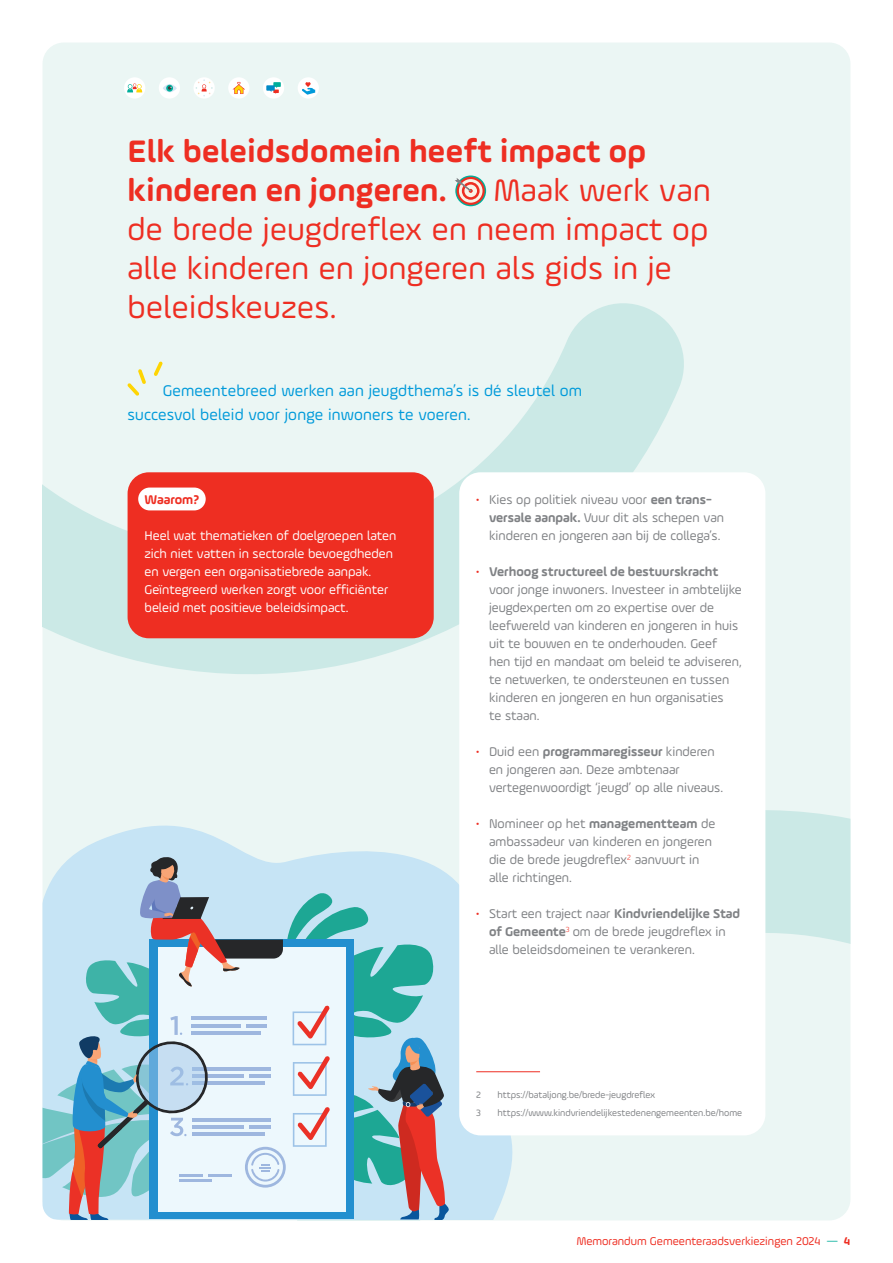
<style>
.page{position:relative;width:893px;height:1263px;background:#fff}
.page>*{position:absolute;margin:0;border:0;box-sizing:border-box;transform-origin:0 0}
.TITEL_1{font:33px/39px "Ample Soft";letter-spacing:.01em;color:#ee2e22}
.TITEL_1-2{font:700 33px/39px "Ample Soft";letter-spacing:.01em;color:#ee2e22}
.inleiding{font:16.5px/24px "Ample Soft";letter-spacing:.01em;color:#009ada}
.t1{font:13.5px/18px "Ample Soft";color:#808285}
.broodtekst_wit{font:13.5px/18px "Ample Soft";color:#fff}
.ondertitel{font:700 13.5px "Ample Soft";color:#ee2e22}
.t2{font:12px "Ample Soft";color:#ee2e22}
.Footnote_text{font:9.75px "Ample Soft";color:#808285}
.s1{font-weight:300;color:#ee2e22}
.s2{font-weight:700}
.s3{color:#00ae9a}
</style>
<div class="page">
<div style="left:43px;top:43px;width:807px;height:1177px;background:#ebf6f4;border-radius:21px"></div>
<svg style="left:748px;top:810px;width:102px;height:410px"></svg>
<div style="left:228px;top:77px;width:21px;height:22px;background:#fff;border-radius:50%"></div>
<svg style="left:233px;top:82px;width:12px;height:12px"></svg>
<div style="left:124px;top:77px;width:21px;height:22px;background:#fff;border-radius:50%"></div>
<svg style="left:127px;top:83px;width:15px;height:9px"></svg>
<div style="left:159px;top:77px;width:21px;height:22px;background:#fff;border-radius:50%"></div>
<svg style="left:163px;top:84px;width:14px;height:8px"></svg>
<svg style="left:193px;top:77px;width:22px;height:22px"></svg>
<svg style="left:196px;top:79px;width:17px;height:17px"></svg>
<div style="left:263px;top:77px;width:21px;height:22px;background:#fff;border-radius:50%"></div>
<svg style="left:266px;top:82px;width:15px;height:12px"></svg>
<div style="left:298px;top:77px;width:21px;height:22px;background:#fff;border-radius:50%"></div>
<svg style="left:302px;top:82px;width:13px;height:13px"></svg>
<svg style="left:43px;top:303px;width:641px;height:371px"></svg>
<svg style="left:73px;top:825px;width:440px;height:395px;fill:#c6e4f5"></svg>
<svg style="left:43px;top:856px;width:406px;height:364px"></svg>
<svg style="left:455px;top:175px;width:31px;height:31px"></svg>
<svg style="left:457px;top:177px;width:28px;height:28px"></svg>
<svg style="left:459px;top:179px;width:23px;height:24px"></svg>
<svg style="left:462px;top:182px;width:18px;height:18px"></svg>
<div style="left:464px;top:185px;width:13px;height:12px;background:#f9f2e6;border-radius:50%"></div>
<svg style="left:455px;top:177px;width:18px;height:16px"></svg>
<svg style="left:127px;top:369px;width:19px;height:27px"></svg>
<svg style="left:154px;top:361px;width:9px;height:15px"></svg>
<div style="left:128px;top:472px;width:306px;height:166px;background:#ee2e22;border-radius:21px"></div>
<div style="left:138px;top:487px;width:68px;height:23px;background:#fff;border-radius:11px"></div>
<div style="left:459px;top:472px;width:306px;height:663px;background:#fff;border-radius:21px"></div>
<hr style="left:476px;top:1071px;width:64px;height:1px;background:#ee2e22">
<p class="TITEL_1-2" style="left:128px;top:131px;width:520px">Elk beleidsdomein heeft impact op kinderen en jongeren.</p>
<p class="TITEL_1" style="left:128px;top:170px;width:585px;text-indent:367px">Maak werk van de brede jeugdreflex en neem impact op alle kinderen en jongeren als gids in je beleidskeuzes.</p>
<p class="inleiding" style="left:128px;top:378px;width:456px;text-indent:35px">Gemeentebreed werken aan jeugdthema’s is dé sleutel om succesvol beleid voor jonge inwoners te voeren.</p>
<p class="ondertitel" style="left:145px;top:491px;width:56px">Waarom?</p>
<p class="broodtekst_wit" style="left:145px;top:526px;width:253px">Heel wat thematieken of doelgroepen laten zich niet vatten in sectorale bevoegdheden en vergen een organisatiebrede aanpak.<br>Geïntegreerd werken zorgt voor efficiënter beleid met positieve beleidsimpact.</p>
<p class="t1" style="left:489px;top:490px;width:237px;text-indent:-13px"><span class="s1">•</span> Kies op politiek niveau voor <span class="s2">een trans&shy;versale aanpak.</span> Vuur dit als schepen van kinderen en jongeren aan bij de collega’s.</p>
<p class="t1" style="left:489px;top:562px;width:254px;text-indent:-13px"><span class="s1">•</span> <span class="s2">Verhoog structureel de bestuurskracht </span>voor jonge inwoners. Investeer in ambtelijke jeugdexperten om zo expertise over de leefwereld van kinderen en jongeren in huis uit te bouwen en te onderhouden. Geef hen tijd en mandaat om beleid te adviseren, te netwerken, te ondersteunen en tussen kinderen en jongeren en hun organisaties<br>te staan.</p>
<p class="t1" style="left:489px;top:742px;width:236px;text-indent:-13px"><span class="s1">•</span> Duid een <span class="s2">programmaregisseur</span> kinderen en jongeren aan. Deze ambtenaar vertegenwoordigt ‘jeugd’ op alle niveaus.</p>
<p class="t1" style="left:489px;top:814px;width:228px;text-indent:-13px"><span class="s1">•</span> Nomineer op het <span class="s2">managementteam</span> de ambassadeur van kinderen en jongeren die de brede jeugdreflex<sup>2</sup> aanvuurt in alle richtingen.</p>
<p class="t1" style="left:489px;top:904px;width:253px;text-indent:-13px"><span class="s1">•</span> Start een traject naar <span class="s2">Kindvriendelijke Stad of Gemeente</span><sup>3</sup> om de brede jeugdreflex in alle beleidsdomeinen te verankeren.</p>
<p class="Footnote_text" style="left:476px;top:1089px;width:6px">2</p>
<p class="Footnote_text" style="left:497px;top:1089px;width:159px">https://bataljong.be/brede-jeugdreflex</p>
<p class="Footnote_text" style="left:476px;top:1107px;width:6px">3</p>
<p class="Footnote_text" style="left:497px;top:1107px;width:246px">https://www.kindvriendelijkestedenengemeenten.be/home</p>
<p class="t2" style="left:577px;top:1233px;width:275px">Memorandum Gemeenteraadsverkiezingen 2024 <span class="s3">—</span> <span class="s2">4</span></p>
</div>
